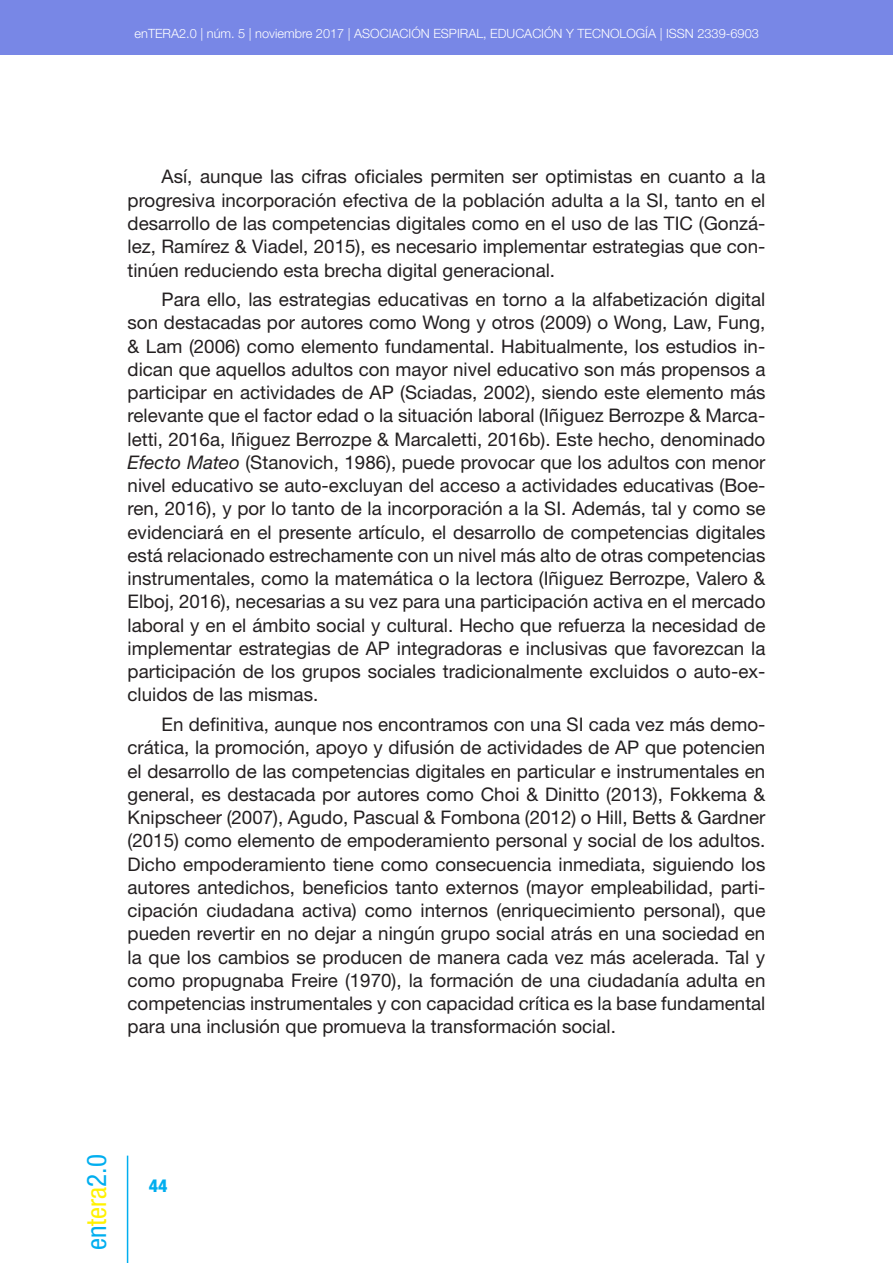
<style>
.page{position:relative;width:893px;height:1263px;background:#fff}
.page>*{position:absolute;margin:0;border:0;box-sizing:border-box;transform-origin:0 0}
.t1{font:condensed 27px "Helvetica Neue LT Std";color:#00aeef}
.t2{font:18.75px/23.2px "Helvetica Neue LT Std";color:#231f20;text-align:justify}
.t3{font:800 condensed 18px "Helvetica Neue LT Std";color:#00aeef}
.t4{font:300 12.75px "Helvetica Neue LT Std";color:#fff}
.s1{font-style:italic}
.s2{color:#fff101}
</style>
<div class="page">
<hr style="left:127px;top:1155px;width:1px;height:108px;background:#00aeef">
<hr style="left:892px;top:0;width:1px;height:55px;background:#7887e6">
<div style="left:0;top:0;width:892px;height:55px;background:#7887e6"></div>
<p class="t4" style="left:135px;top:26px;width:626px">enTERA2.0 | núm. 5 | noviembre 2017 | ASOCIACIÓN ESPIRAL, EDUCACIÓN Y TECNOLOGÍA | ISSN 2339-6903</p>
<p class="t2" style="left:128px;top:165px;width:639px;text-indent:34px">Así, aunque las cifras oficiales permiten ser optimistas en cuanto a la progresiva incorporación efectiva de la población adulta a la SI, tanto en el desarrollo de las competencias digitales como en el uso de las TIC (Gonzá&shy;lez, Ramírez &amp; Viadel, 2015), es necesario implementar estrategias que con&shy;tinúen reduciendo esta brecha digital generacional.</p>
<p class="t2" style="left:128px;top:288px;width:639px;text-indent:34px">Para ello, las estrategias educativas en torno a la alfabetización digital son destacadas por autores como Wong y otros (2009) o Wong, Law, Fung, &amp; Lam (2006) como elemento fundamental. Habitualmente, los estudios in&shy;dican que aquellos adultos con mayor nivel educativo son más propensos a participar en actividades de AP (Sciadas, 2002), siendo este elemento más relevante que el factor edad o la situación laboral (Iñiguez Berrozpe &amp; Marca&shy;letti, 2016a, Iñiguez Berrozpe &amp; Marcaletti, 2016b). Este hecho, denominado <span class="s1">Efecto Mateo</span> (Stanovich, 1986), puede provocar que los adultos con menor nivel educativo se auto-excluyan del acceso a actividades educativas (Boe&shy;ren, 2016), y por lo tanto de la incorporación a la SI. Además, tal y como se evidenciará en el presente artículo, el desarrollo de competencias digitales está relacionado estrechamente con un nivel más alto de otras competencias instrumentales, como la matemática o la lectora (Iñiguez Berrozpe, Valero &amp; Elboj, 2016), necesarias a su vez para una participación activa en el mercado laboral y en el ámbito social y cultural. Hecho que refuerza la necesidad de implementar estrategias de AP integradoras e inclusivas que favorezcan la participación de los grupos sociales tradicionalmente excluidos o auto-ex&shy;cluidos de las mismas.</p>
<p class="t2" style="left:128px;top:712px;width:639px;text-indent:34px">En definitiva, aunque nos encontramos con una SI cada vez más demo&shy;crática, la promoción, apoyo y difusión de actividades de AP que potencien el desarrollo de las competencias digitales en particular e instrumentales en general, es destacada por autores como Choi &amp; Dinitto (2013), Fokkema &amp; Knipscheer (2007), Agudo, Pascual &amp; Fombona (2012) o Hill, Betts &amp; Gardner (2015) como elemento de empoderamiento personal y social de los adultos.<br>Dicho empoderamiento tiene como consecuencia inmediata, siguiendo los autores antedichos, beneficios tanto externos (mayor empleabilidad, parti&shy;cipación ciudadana activa) como internos (enriquecimiento personal), que pueden revertir en no dejar a ningún grupo social atrás en una sociedad en la que los cambios se producen de manera cada vez más acelerada. Tal y como propugnaba Freire (1970), la formación de una ciudadanía adulta en competencias instrumentales y con capacidad crítica es la base fundamental para una inclusión que promueva la transformación social.</p>
<h1 class="t1" style="left:81px;top:1250px;width:97px;rotate:-90deg">en<span class="s2">tera</span>2.0</h1>
<p class="t3" style="left:149px;top:1174px;width:20px">44</p>
</div>
